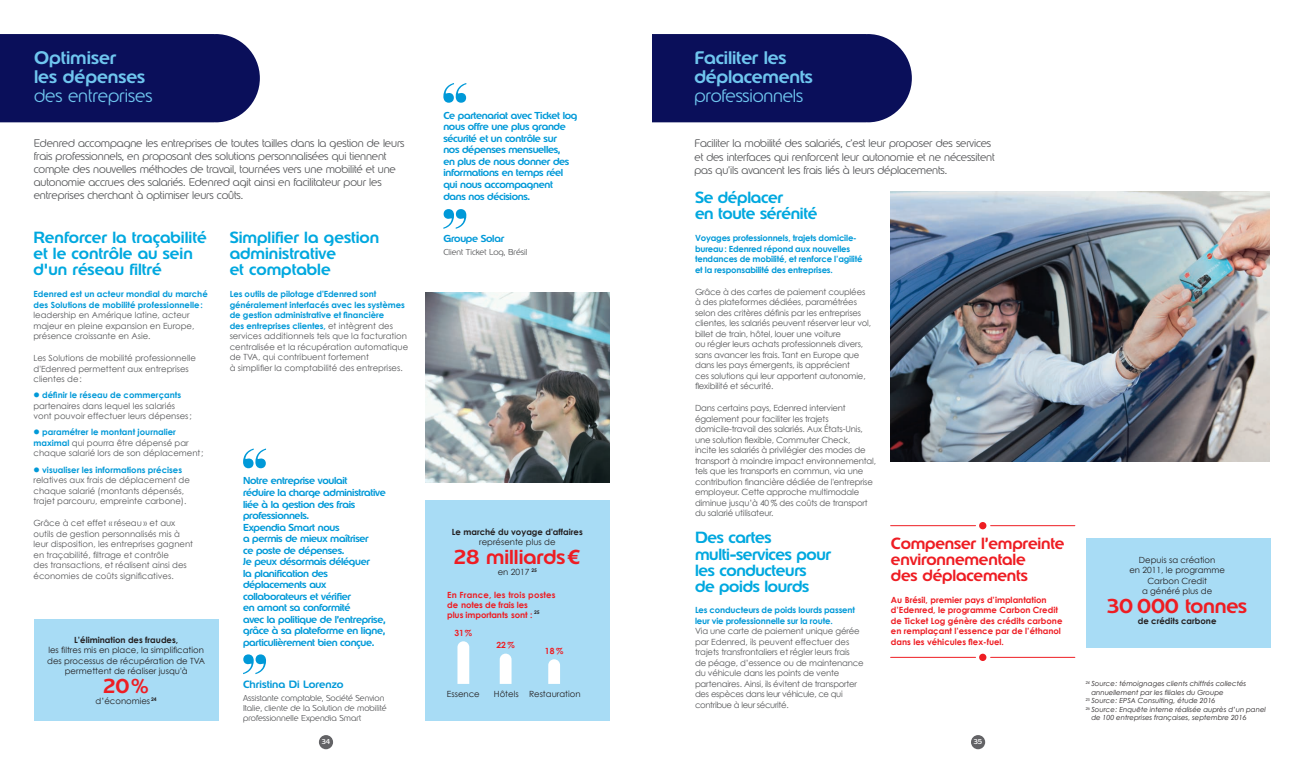
<style>
.page{position:relative;width:1304px;height:766px;background:#fff}
.page>*{position:absolute;margin:0;border:0;box-sizing:border-box;transform-origin:0 0}
.t1{font:500 20px "Edenred";letter-spacing:-.005em;color:#ee1d23}
.t2{font:500 18px/19px "Edenred";letter-spacing:-.01em;color:#6fc6ef}
.t3{font:300 18px "Edenred";letter-spacing:-.01em;color:#6fc6ef}
.t4{font:500 16px/16px "Edenred";color:#00a8df}
.t5{font:500 16px/16px "Edenred";letter-spacing:-.02em;color:#00a8df}
.t6{font:500 16px/16px "Edenred";letter-spacing:-.01em;color:#ee1d23}
.t7{font:300 11px/13px "Edenred";letter-spacing:-.01em;color:#57585a}
.t8{font:500 10.5px "Edenred";color:#0099d8}
.t9{font:500 10px/11.5px "Edenred";letter-spacing:-.03em;color:#0099d8}
.t10{font:8.5px/10.5px "Century Gothic";letter-spacing:-.02em;color:#57585a}
.t11{font:8.5px/10.5px "Century Gothic";color:#57585a}
.t12{font:700 8.5px/10.5px "Century Gothic";color:#ee1d23}
.t13{font:8.5px/10.5px "Century Gothic";color:#231f20;text-align:center}
.t14{font:700 8.5px/10.5px "Century Gothic";letter-spacing:-.02em;color:#0099d8}
.t15{font:300 8.5px/10px "Edenred";color:#57585a}
.t16{font:700 8.5px/10.5px "Century Gothic";color:#0099d8}
.t17{font:700 8.5px "Century Gothic";color:#231f20}
.t18{font:italic 7px "Century Gothic";color:#231f20}
.t19{font:7px "Edenred";color:#fff}
.s1{color:#0099d8}
.s2{font-weight:700;color:#0099d8}
</style>
<div class="page">
<img style="left:890px;top:191px;width:380px;height:271px">
<img style="left:425px;top:292px;width:184px;height:190px">
<div style="left:0;top:34px;width:260px;height:88px;background:#0a0f5a"></div>
<div style="left:652px;top:34px;width:260px;height:88px;background:#0a0f5a"></div>
<div style="left:425px;top:500px;width:184px;height:220px;background:#a8dcf5"></div>
<svg style="left:443px;top:83px;width:23px;height:20px"></svg>
<svg style="left:443px;top:209px;width:23px;height:20px"></svg>
<svg style="left:243px;top:654px;width:23px;height:20px"></svg>
<svg style="left:243px;top:448px;width:23px;height:20px"></svg>
<hr style="left:891px;top:525px;width:85px;height:1px;background:#ee1d23">
<hr style="left:991px;top:525px;width:84px;height:1px;background:#ee1d23">
<div style="left:979px;top:522px;width:7px;height:7px;background:#ee1d23;border-radius:50%"></div>
<hr style="left:891px;top:656px;width:85px;height:1px;background:#ee1d23">
<hr style="left:991px;top:656px;width:84px;height:1px;background:#ee1d23">
<div style="left:979px;top:653px;width:7px;height:7px;background:#ee1d23;border-radius:50%"></div>
<div style="left:34px;top:619px;width:184px;height:101px;background:#a8dcf5"></div>
<div style="left:1086px;top:537px;width:184px;height:110px;background:#a8dcf5"></div>
<svg style="left:457px;top:641px;width:12px;height:42px"></svg>
<svg style="left:500px;top:653px;width:12px;height:30px"></svg>
<svg style="left:548px;top:659px;width:12px;height:24px"></svg>
<div style="left:319px;top:734px;width:14px;height:15px;background:#636366;border-radius:50%"></div>
<div style="left:971px;top:734px;width:14px;height:15px;background:#636366;border-radius:50%"></div>
<h2 class="t2" style="left:34px;top:48px;width:113px">Optimiser<br>les dépenses</h2>
<h2 class="t3" style="left:34px;top:84px;width:120px">des entreprises</h2>
<p class="t7" style="left:34px;top:137px;width:372px">Edenred accompagne les entreprises de toutes tailles dans la gestion de leurs frais professionnels, en proposant des solutions personnalisées qui tiennent compte des nouvelles méthodes de travail, tournées vers une mobilité et une autonomie accrues des salariés. Edenred agit ainsi en facilitateur pour les entreprises cherchant à optimiser leurs coûts.</p>
<h3 class="t4" style="left:34px;top:229px;width:175px">Renforcer la traçabilité et le contrôle au sein d'un réseau filtré</h3>
<p class="t16" style="left:34px;top:288px;width:176px">Edenred est un acteur mondial du marché des Solutions de mobilité professionnelle:</p>
<p class="t11" style="left:34px;top:309px;width:163px">leadership en Amérique latine, acteur majeur en pleine expansion en Europe, présence croissante en Asie.</p>
<p class="t11" style="left:34px;top:352px;width:164px">Les Solutions de mobilité professionnelle d'Edenred permettent aux entreprises clientes de:</p>
<p class="t11" style="left:34px;top:389px;width:160px"><span class="s1">●</span> <span class="s2">définir le réseau de commerçants </span>partenaires dans lequel les salariés vont pouvoir effectuer leurs dépenses;</p>
<p class="t11" style="left:34px;top:427px;width:172px"><span class="s1">●</span> <span class="s2">paramétrer le montant journalier maximal</span> qui pourra être dépensé par chaque salarié lors de son déplacement;</p>
<p class="t11" style="left:34px;top:464px;width:158px"><span class="s1">●</span> <span class="s2">visualiser les informations précises </span>relatives aux frais de déplacement de chaque salarié (montants dépensés, trajet parcouru, empreinte carbone).</p>
<p class="t11" style="left:34px;top:517px;width:161px">Grâce à cet effet « réseau » et aux outils de gestion personnalisés mis à leur disposition, les entreprises gagnent en traçabilité, filtrage et contrôle<br>des transactions, et réalisent ainsi des économies de coûts significatives.</p>
<p class="t17" style="left:74px;top:634px;width:106px">L’élimination des fraudes,</p>
<p class="t13" style="left:47px;top:644px;width:159px">les filtres mis en place, la simplification des processus de récupération de TVA permettent de réaliser jusqu'à</p>
<h1 class="t1" style="left:104px;top:672px;width:47px">20%</h1>
<p class="t13" style="left:96px;top:695px;width:63px">d’économies <sup>24</sup></p>
<h3 class="t4" style="left:230px;top:229px;width:151px">Simplifier la gestion administrative<br>et comptable</h3>
<p class="t11" style="left:230px;top:289px;width:180px"><span class="s2">Les outils de pilotage d'Edenred sont généralement interfacés avec les systèmes de gestion administrative et financière<br>des entreprises clientes,</span> et intègrent des services additionnels tels que la facturation centralisée et la récupération automatique de TVA, qui contribuent fortement<br>à simplifier la comptabilité des entreprises.</p>
<p class="t9" style="left:243px;top:475px;width:144px">Notre entreprise voulait<br>réduire la charge administrative liée à la gestion des frais professionnels.<br>Expendia Smart nous<br>a permis de mieux maîtriser<br>ce poste de dépenses.<br>Je peux désormais déléguer<br>la planification des déplacements aux collaborateurs et vérifier<br>en amont sa conformité<br>avec la politique de l’entreprise, grâce à sa plateforme en ligne, particulièrement bien conçue.</p>
<p class="t8" style="left:243px;top:676px;width:102px">Christina Di Lorenzo</p>
<p class="t15" style="left:243px;top:692px;width:145px">Assistante comptable, Société Senvion<br>Italie, cliente de la Solution de mobilité professionnelle Expendia Smart</p>
<p class="t9" style="left:443px;top:109px;width:136px">Ce partenariat avec Ticket log nous offre une plus grande sécurité et un contrôle sur<br>nos dépenses mensuelles,<br>en plus de nous donner des informations en temps réel qui nous accompagnent dans nos décisions.</p>
<p class="t9" style="left:443px;top:232px;width:62px">Groupe Solar</p>
<p class="t15" style="left:443px;top:246px;width:86px">Client Ticket Log, Brésil</p>
<p class="t17" style="left:452px;top:526px;width:132px">Le marché du voyage d'affaires</p>
<p class="t13" style="left:479px;top:536px;width:78px">représente plus de</p>
<h1 class="t1" style="left:454px;top:543px;width:128px">28 milliards€</h1>
<p class="t13" style="left:498px;top:566px;width:41px">en 2017 <sup>25</sup></p>
<p class="t12" style="left:447px;top:589px;width:110px;line-height:10px">En France, les trois postes de notes de frais les<br>plus importants sont : <sup>25</sup></p>
<p class="t12" style="left:455px;top:627px;width:19px">31%</p>
<p class="t12" style="left:496px;top:639px;width:20px">22%</p>
<p class="t12" style="left:545px;top:645px;width:20px">18%</p>
<p class="t13" style="left:447px;top:688px;width:34px">Essence</p>
<p class="t13" style="left:494px;top:688px;width:88px">Hôtels Restauration</p>
<h2 class="t2" style="left:694px;top:48px;width:120px">Faciliter les déplacements</h2>
<h2 class="t3" style="left:694px;top:83px;width:110px">professionnels</h2>
<p class="t7" style="left:694px;top:137px;width:302px">Faciliter la mobilité des salariés, c’est leur proposer des services et des interfaces qui renforcent leur autonomie et ne nécessitent pas qu’ils avancent les frais liés à leurs déplacements.</p>
<h3 class="t5" style="left:695px;top:189px;width:124px">Se déplacer<br>en toute sérénité</h3>
<p class="t14" style="left:695px;top:232px;width:169px">Voyages professionnels, trajets domicile&shy;bureau: Edenred répond aux nouvelles tendances de mobilité, et renforce l’agilité et la responsabilité des entreprises.</p>
<p class="t10" style="left:695px;top:286px;width:178px">Grâce à des cartes de paiement couplées à des plateformes dédiées, paramétrées selon des critères définis par les entreprises clientes, les salariés peuvent réserver leur vol, billet de train, hôtel, louer une voiture<br>ou régler leurs achats professionnels divers, sans avancer les frais. Tant en Europe que dans les pays émergents, ils apprécient<br>ces solutions qui leur apportent autonomie, flexibilité et sécurité.</p>
<p class="t10" style="left:695px;top:402px;width:183px">Dans certains pays, Edenred intervient également pour faciliter les trajets domicile-travail des salariés. Aux états-Unis, une solution flexible, Commuter Check,<br>incite les salariés à privilégier des modes de transport à moindre impact environnemental, tels que les transports en commun, via une contribution financière dédiée de l'entreprise employeur. Cette approche multimodale diminue jusqu’à 40 % des coûts de transport du salarié utilisateur.</p>
<h3 class="t5" style="left:695px;top:529px;width:138px">Des cartes multi-services pour les conducteurs<br>de poids lourds</h3>
<p class="t14" style="left:695px;top:604px;width:161px">Les conducteurs de poids lourds passent leur vie professionnelle sur la route.</p>
<p class="t10" style="left:695px;top:625px;width:170px">Via une carte de paiement unique gérée par Edenred, ils peuvent effectuer des trajets transfrontaliers et régler leurs frais<br>de péage, d’essence ou de maintenance du véhicule dans les points de vente partenaires. Ainsi, ils évitent de transporter des espèces dans leur véhicule, ce qui contribue à leur sécurité.</p>
<h3 class="t6" style="left:891px;top:535px;width:175px">Compenser l’empreinte environnementale<br>des déplacements</h3>
<p class="t12" style="left:891px;top:594px;width:173px">Au Brésil, premier pays d’implantation d’Edenred, le programme Carbon Credit de Ticket Log génère des crédits carbone en remplaçant l’essence par de l’éthanol dans les véhicules flex-fuel.</p>
<p class="t19" style="left:322px;top:737px;width:10px">34</p>
<p class="t19" style="left:974px;top:737px;width:10px">35</p>
<p class="t13" style="left:1129px;top:554px;width:97px">Depuis sa création<br>en 2011, le programme<br>Carbon Credit<br>a généré plus de</p>
<h1 class="t1" style="left:1107px;top:592px;width:141px">30 000 tonnes</h1>
<p class="t17" style="left:1138px;top:615px;width:80px">de crédits carbone</p>
<p class="t18" style="left:1086px;top:679px;width:162px"><sup>24</sup> Source: témoignages clients chiffrés collectés</p>
<p class="t18" style="left:1091px;top:687px;width:134px">annuellement par les filiales du Groupe</p>
<p class="t18" style="left:1086px;top:696px;width:131px"><sup>25</sup> Source: EPSA Consulting, étude 2016</p>
<p class="t18" style="left:1086px;top:704px;width:182px"><sup>26</sup> Source: Enquête interne réalisée auprès d’un panel</p>
<p class="t18" style="left:1091px;top:713px;width:157px">de 100 entreprises françaises, septembre 2016</p>
</div>
